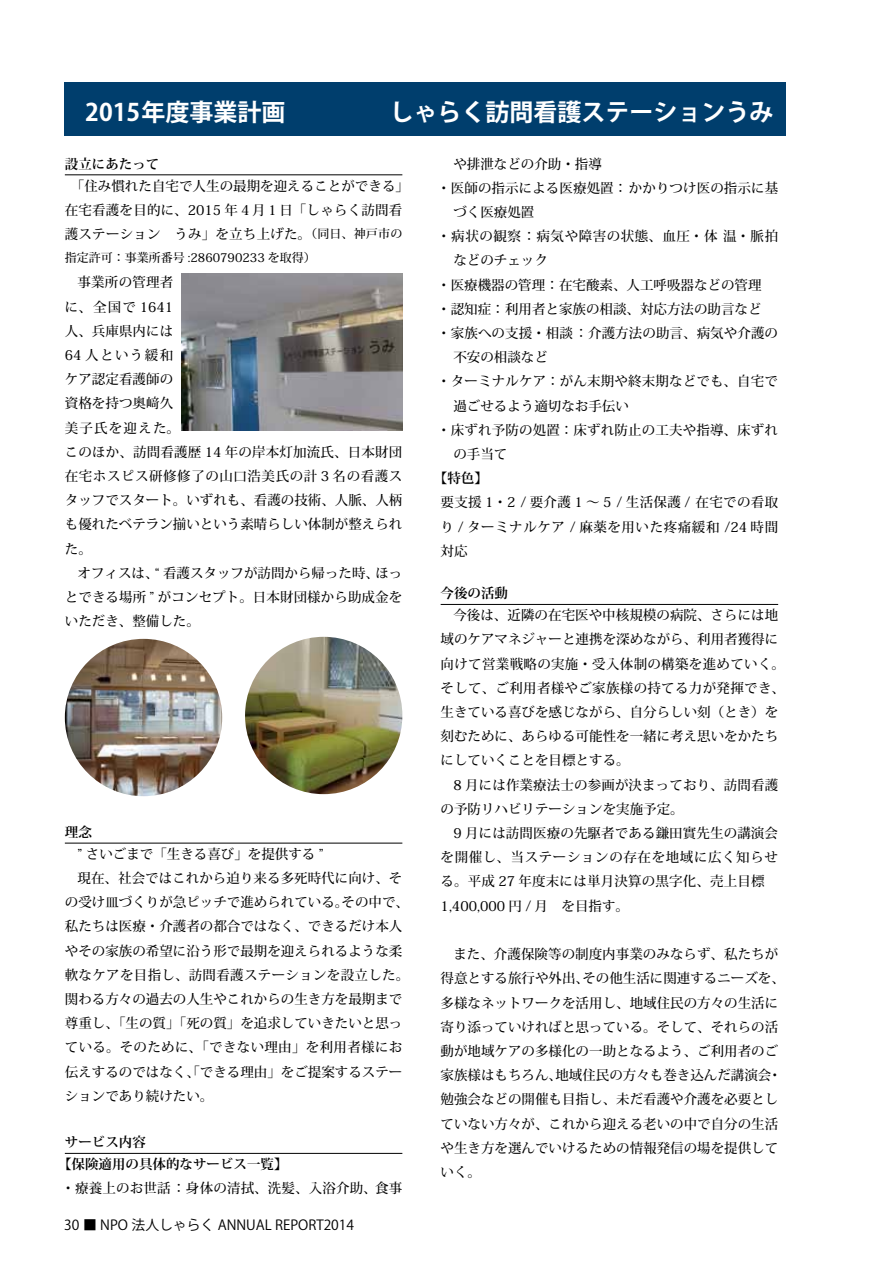
<style>
.page{position:relative;width:893px;height:1263px;background:#fff}
.page>*{position:absolute;margin:0;border:0;box-sizing:border-box;transform-origin:0 0}
.t1{font:700 24px "Koz Go Pro";color:#fff}
.t2{font:13.8px "Koz Go Pro";color:#000}
.t3{font:500 13.5px/24.2px "Koz Min Pro";color:#000}
.t4{font:500 13.5px "Koz Min Pro";letter-spacing:.025em;color:#000}
.t5{font:700 13.5px/22px "Koz Min Pro";color:#000}
.t6{font:500 13.5px "Koz Min Pro";letter-spacing:.04em;color:#000}
.t7{font:500 12px "Koz Min Pro";color:#000}
.s1{font-size:12px}
</style>
<div class="page">
<div style="left:64px;top:82px;width:722px;height:54px;background:#003e6d"></div>
<hr style="left:65px;top:174px;width:337px;height:1px;background:#000">
<hr style="left:65px;top:843px;width:337px;height:1px;background:#000">
<hr style="left:65px;top:1153px;width:337px;height:1px;background:#000">
<img style="left:65px;top:639px;width:157px;height:157px;border-radius:79px">
<hr style="left:441px;top:604px;width:337px;height:1px;background:#000">
<img style="left:245px;top:637px;width:157px;height:157px;border-radius:79px">
<img style="left:182px;top:274px;width:220px;height:157px">
<h1 class="t1" style="left:85px;top:97px;width:202px">2015年度事業計画</h1>
<h1 class="t1" style="left:389px;top:97px;width:386px">しゃらく訪問看護ステーションうみ</h1>
<p class="t5" style="left:65px;top:152px;width:96px">設立にあたって</p>
<p class="t3" style="left:65px;top:173px;width:346px;text-align:center">「住み慣れた自宅で人生の最期を迎えることができる」在宅看護を目的に、2015 年４月１日「しゃらく訪問看護ステーション　うみ」を立ち上げた。<span class="s1">（同日、神戸市の</span></p>
<p class="t7" style="left:65px;top:249px;width:252px">指定許可：事業所番号 :2860790233 を取得）</p>
<p class="t3" style="left:65px;top:270px;width:339px;text-indent:13px">事業所の管理者<br>に、全国で 1641<br>人、兵庫県内には<br>64 人という緩和<br>ケア認定看護師の<br>資格を持つ奥﨑久<br>美子氏を迎えた。<br>このほか、訪問看護歴 14 年の岸本灯加流氏、日本財団在宅ホスピス研修修了の山口浩美氏の計 3 名の看護スタッフでスタート。いずれも、看護の技術、人脈、人柄も優れたベテラン揃いという素晴らしい体制が整えられた。</p>
<p class="t3" style="left:65px;top:560px;width:339px;text-align:justify;text-indent:13px">オフィスは、“ 看護スタッフが訪問から帰った時、ほっとできる場所 ” がコンセプト。日本財団様から助成金をいただき、整備した。</p>
<p class="t3" style="left:453px;top:151px;width:150px">や排泄などの介助・指導</p>
<p class="t3" style="left:437px;top:175px;width:342px">・医師の指示による医療処置：かかりつけ医の指示に基</p>
<p class="t3" style="left:453px;top:199px;width:82px">づく医療処置</p>
<p class="t6" style="left:437px;top:227px;width:342px">・病状の観察：病気や障害の状態、血圧・体温・脈拍</p>
<p class="t3" style="left:453px;top:248px;width:96px">などのチェック</p>
<p class="t3" style="left:437px;top:272px;width:326px">・医療機器の管理：在宅酸素、人工呼吸器などの管理</p>
<p class="t3" style="left:437px;top:296px;width:326px">・認知症：利用者と家族の相談、対応方法の助言など</p>
<p class="t3" style="left:437px;top:320px;width:342px">・家族への支援・相談：介護方法の助言、病気や介護の</p>
<p class="t3" style="left:453px;top:345px;width:96px">不安の相談など</p>
<p class="t3" style="left:437px;top:369px;width:342px">・ターミナルケア：がん末期や終末期などでも、自宅で</p>
<p class="t3" style="left:453px;top:393px;width:177px">過ごせるよう適切なお手伝い</p>
<p class="t3" style="left:437px;top:417px;width:342px">・床ずれ予防の処置：床ずれ防止の工夫や指導、床ずれ</p>
<p class="t3" style="left:453px;top:441px;width:55px">の手当て</p>
<p class="t5" style="left:434px;top:467px;width:55px">【特色】</p>
<p class="t3" style="left:441px;top:490px;width:339px;text-align:justify">要支援 1・2 / 要介護 1 ～ 5 / 生活保護 / 在宅での看取り / ターミナルケア / 麻薬を用いた疼痛緩和 /24 時間対応</p>
<p class="t5" style="left:441px;top:582px;width:69px">今後の活動</p>
<p class="t3" style="left:441px;top:603px;width:346px;text-indent:13px">今後は、近隣の在宅医や中核規模の病院、さらには地域のケアマネジャーと連携を深めながら、利用者獲得に向けて営業戦略の実施・受入体制の構築を進めていく。そして、ご利用者様やご家族様の持てる力が発揮でき、生きている喜びを感じながら、自分らしい刻（とき）を刻むために、あらゆる可能性を一緒に考え思いをかたちにしていくことを目標とする。</p>
<p class="t3" style="left:441px;top:772px;width:339px;text-indent:13px">8 月には作業療法士の参画が決まっており、訪問看護の予防リハビリテーションを実施予定。</p>
<p class="t3" style="left:441px;top:820px;width:339px;text-align:justify;text-indent:13px">9 月には訪問医療の先駆者である鎌田實先生の講演会を開催し、当ステーションの存在を地域に広く知らせる。平成 27 年度末には単月決算の黒字化、売上目標　1,400,000 円 / 月　を目指す。</p>
<p class="t3" style="left:441px;top:941px;width:346px;text-indent:13px">また、介護保険等の制度内事業のみならず、私たちが得意とする旅行や外出、その他生活に関連するニーズを、多様なネットワークを活用し、地域住民の方々の生活に寄り添っていければと思っている。そして、それらの活動が地域ケアの多様化の一助となるよう、ご利用者のご家族様はもちろん、地域住民の方々も巻き込んだ講演会・勉強会などの開催も目指し、未だ看護や介護を必要としていない方々が、これから迎える老いの中で自分の生活や生き方を選んでいけるための情報発信の場を提供していく。</p>
<p class="t5" style="left:65px;top:820px;width:28px">理念</p>
<p class="t3" style="left:78px;top:841px;width:248px">” さいごまで「生きる喜び」を提供する ”</p>
<p class="t3" style="left:78px;top:865px;width:326px">現在、社会ではこれから迫り来る多死時代に向け、そ</p>
<p class="t3" style="left:65px;top:890px;width:346px">の受け皿づくりが急ピッチで進められている。その中で、</p>
<p class="t3" style="left:65px;top:914px;width:339px">私たちは医療・介護者の都合ではなく、できるだけ本人</p>
<p class="t3" style="left:65px;top:938px;width:339px">やその家族の希望に沿う形で最期を迎えられるような柔</p>
<p class="t4" style="left:65px;top:965px;width:346px">軟なケアを目指し、訪問看護ステーションを設立した。</p>
<p class="t3" style="left:65px;top:986px;width:339px">関わる方々の過去の人生やこれからの生き方を最期まで</p>
<p class="t3" style="left:65px;top:1011px;width:339px">尊重し、「生の質」「死の質」を追求していきたいと思っ</p>
<p class="t4" style="left:65px;top:1038px;width:339px">ている。そのために、「できない理由」を利用者様にお</p>
<p class="t3" style="left:65px;top:1059px;width:339px">伝えするのではなく、「できる理由」をご提案するステー</p>
<p class="t3" style="left:65px;top:1083px;width:150px">ションであり続けたい。</p>
<p class="t5" style="left:58px;top:1130px;width:231px;text-indent:7px">サービス内容<br>【保険適用の具体的なサービス一覧】</p>
<p class="t3" style="left:61px;top:1176px;width:342px">・療養上のお世話：身体の清拭、洗髪、入浴介助、食事</p>
<p class="t2" style="left:64px;top:1216px;width:291px">30 ■ NPO 法人しゃらく ANNUAL REPORT2014</p>
</div>
